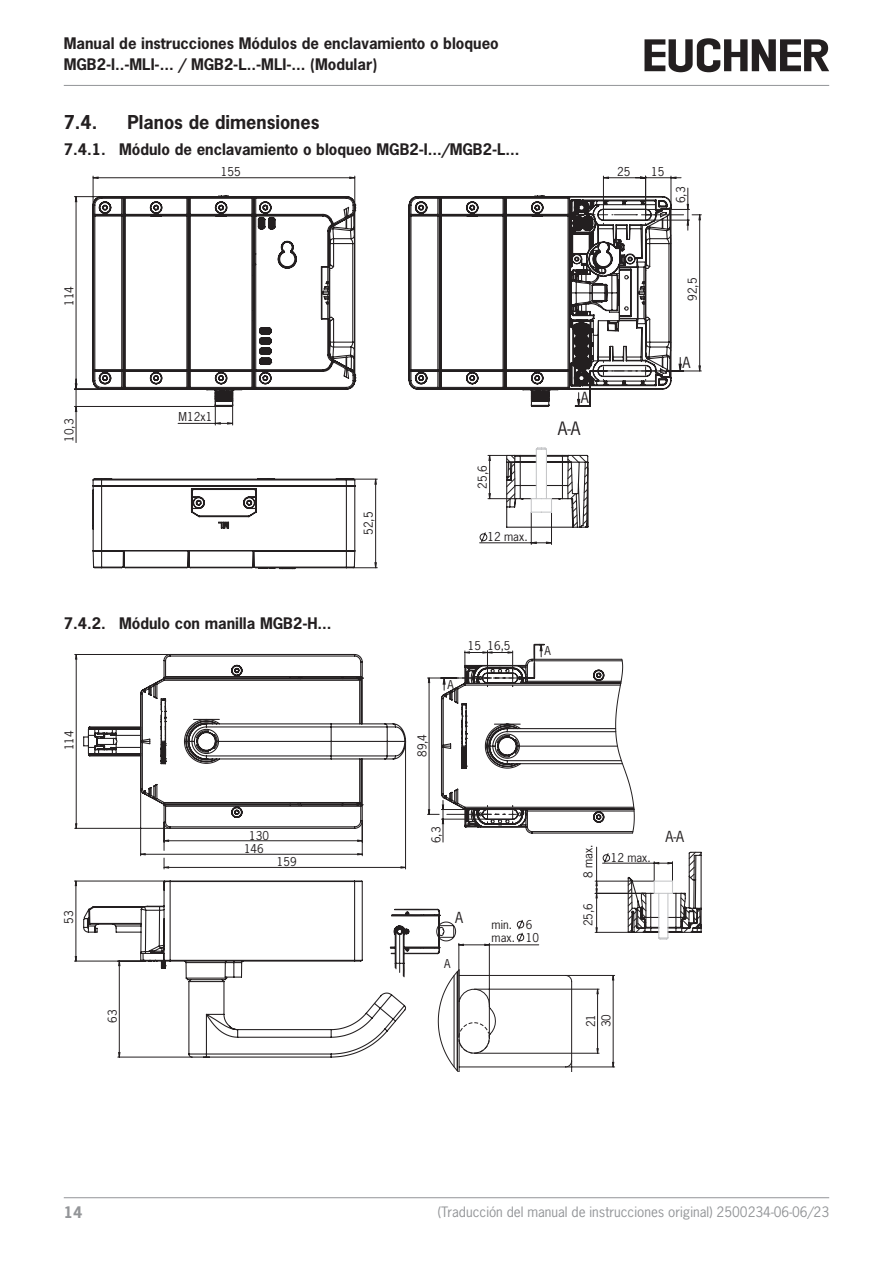
<style>
.page{position:relative;width:893px;height:1263px;background:#fff}
.page>*{position:absolute;margin:0;border:0;box-sizing:border-box;transform-origin:0 0}
.t1{font:700 18px "News Gothic Std";color:#231f20}
.t2{font:17.4px "News Gothic Std";color:#231f20}
.t3{font:700 15px/20.1px "News Gothic Std";color:#231f20}
.t4{font:700 15px "News Gothic Std";color:#939598}
.t5{font:14.4px "News Gothic Std";color:#231f20}
.t6{font:13.5px "News Gothic Std";color:#939598}
.t7{font:11.55px "News Gothic Std";color:#231f20}
.t8{font:11.4px/13.5px "News Gothic Std";color:#231f20}
</style>
<div class="page">
<hr style="left:64px;top:85px;width:765px;height:1px;background:#939598">
<hr style="left:64px;top:1197px;width:765px;height:1px;background:#939598">
<svg style="left:644px;top:38px;width:185px;height:34px"></svg>
<hr style="left:671px;top:176px;width:1px;height:32px;background:#231f20">
<hr style="left:645px;top:176px;width:1px;height:39px;background:#231f20">
<hr style="left:603px;top:176px;width:1px;height:39px;background:#231f20">
<hr style="left:76px;top:406px;width:1px;height:37px;background:#231f20">
<svg style="left:604px;top:177px;width:77px;height:1px"></svg>
<svg style="left:602px;top:188px;width:99px;height:184px"></svg>
<svg style="left:74px;top:176px;width:281px;height:249px"></svg>
<svg style="left:92px;top:195px;width:580px;height:374px"></svg>
<svg style="left:479px;top:446px;width:110px;height:97px"></svg>
<hr style="left:75px;top:828px;width:95px;height:1px;background:#231f20">
<hr style="left:75px;top:654px;width:95px;height:1px;background:#231f20">
<hr style="left:74px;top:881px;width:90px;height:1px;background:#231f20">
<hr style="left:74px;top:961px;width:71px;height:1px;background:#231f20">
<hr style="left:76px;top:881px;width:1px;height:80px;background:#231f20">
<svg style="left:76px;top:655px;width:1px;height:173px"></svg>
<svg style="left:75px;top:882px;width:1px;height:79px"></svg>
<svg style="left:82px;top:658px;width:82px;height:400px"></svg>
<hr style="left:459px;top:1088px;width:113px;height:1px;background:#231f20">
<svg style="left:164px;top:644px;width:538px;height:428px"></svg>
<p class="t3" style="left:64px;top:33px;width:436px">Manual de instrucciones Módulos de enclavamiento o bloqueo<br>MGB2-I..-MLI-... / MGB2-L..-MLI-... (Modular)</p>
<p class="t1" style="left:64px;top:110px;width:35px">7.4.</p>
<p class="t1" style="left:128px;top:110px;width:193px">Planos de dimensiones</p>
<p class="t3" style="left:64px;top:139px;width:457px">7.4.1. Módulo de enclavamiento o bloqueo MGB2-I.../MGB2-L...</p>
<p class="t7" style="left:221px;top:165px;width:21px">155</p>
<p class="t7" style="left:617px;top:165px;width:15px">25</p>
<p class="t7" style="left:651px;top:165px;width:15px">15</p>
<p class="t7" style="left:673px;top:203px;width:18px;rotate:-90deg">6,3</p>
<p class="t7" style="left:62px;top:306px;width:21px;rotate:-90deg">114</p>
<p class="t7" style="left:62px;top:442px;width:25px;rotate:-90deg">10,3</p>
<p class="t7" style="left:179px;top:409px;width:35px">M12x1</p>
<p class="t3" style="left:64px;top:613px;width:269px">7.4.2. Módulo con manilla MGB2-H...</p>
<p class="t7" style="left:361px;top:535px;width:25px;rotate:-90deg">52,5</p>
<p class="t8" style="left:62px;top:750px;width:21px;rotate:-90deg">114</p>
<p class="t8" style="left:62px;top:924px;width:15px;rotate:-90deg">53</p>
<p class="t8" style="left:244px;top:828px;width:26px;text-align:center">130<br>146</p>
<p class="t8" style="left:277px;top:855px;width:21px">159</p>
<p class="t7" style="left:475px;top:489px;width:25px;rotate:-90deg">25,6</p>
<p class="t7" style="left:487px;top:530px;width:42px">12 max.</p>
<p class="t5" style="left:581px;top:388px;width:10px">A</p>
<p class="t2" style="left:558px;top:417px;width:24px">A-A</p>
<p class="t7" style="left:685px;top:301px;width:25px;rotate:-90deg">92,5</p>
<p class="t5" style="left:682px;top:353px;width:10px">A</p>
<p class="t8" style="left:415px;top:757px;width:25px;rotate:-90deg">89,4</p>
<p class="t8" style="left:447px;top:677px;width:8px">A</p>
<p class="t8" style="left:468px;top:639px;width:15px">15</p>
<p class="t8" style="left:487px;top:639px;width:25px">16,5</p>
<p class="t8" style="left:544px;top:644px;width:8px">A</p>
<p class="t8" style="left:429px;top:843px;width:18px;rotate:-90deg">6,3</p>
<p class="t5" style="left:455px;top:908px;width:10px">A</p>
<p class="t8" style="left:444px;top:957px;width:8px">A</p>
<p class="t8" style="left:526px;top:918px;width:15px;line-height:13px;text-indent:-34px">min. 6<br>10</p>
<p class="t8" style="left:492px;top:931px;width:25px">max.</p>
<p class="t8" style="left:581px;top:878px;width:35px;rotate:-90deg">8 max.</p>
<p class="t8" style="left:581px;top:926px;width:25px;rotate:-90deg">25,6</p>
<p class="t8" style="left:611px;top:851px;width:41px">12 max.</p>
<p class="t5" style="left:665px;top:827px;width:20px">A-A</p>
<p class="t8" style="left:106px;top:1023px;width:15px;rotate:-90deg">63</p>
<p class="t8" style="left:583px;top:1027px;width:15px;line-height:15.6px;rotate:-90deg">21<br>30</p>
<p class="t4" style="left:64px;top:1202px;width:20px">14</p>
<p class="t6" style="left:438px;top:1203px;width:393px">(Traducción del manual de instrucciones original) 2500234-06-06/23</p>
</div>
